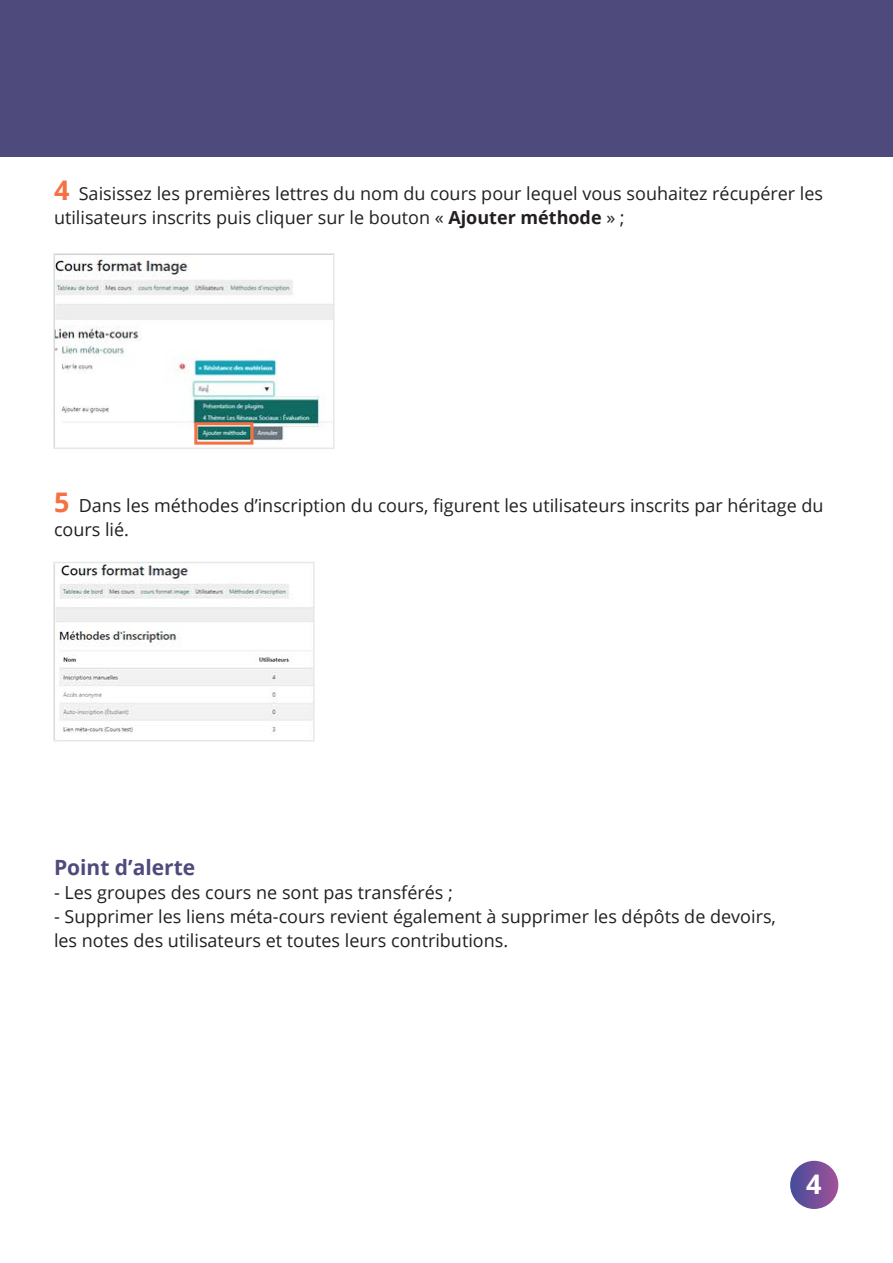
<style>
.page{position:relative;width:893px;height:1263px;background:#fff}
.page>*{position:absolute;margin:0;border:0;box-sizing:border-box;transform-origin:0 0}
.t1{font:700 27px "Open Sans";color:#fff}
.t2{font:700 21px "Open Sans";color:#4f4a7c}
.t3{font:18px/24px "Open Sans";color:#231f20}
.s1{font-weight:700;font-size:27px;color:#f57144}
.s2{font-weight:700}
</style>
<div class="page">
<hr style="left:0;top:0;width:1px;height:156px;background:#4f4a7c">
<div style="left:1px;top:0;width:892px;height:156px;background:#4f4a7c"></div>
<div style="left:790px;top:1161px;width:48px;height:48px;background:linear-gradient(to right,#484f9c,#9f5098);border-radius:24px"></div>
<img style="left:56px;top:256px;width:276px;height:189px">
<div style="left:53px;top:253px;width:282px;height:196px;border:2px solid #e6e7e9"></div>
<div style="left:194px;top:422px;width:59px;height:23px;border:3px solid #f57144"></div>
<img style="left:56px;top:565px;width:256px;height:170px">
<div style="left:53px;top:562px;width:262px;height:179px;border:2px solid #e6e7e9"></div>
<p class="t3" style="left:54px;top:181px;width:771px"><span class="s1">4</span> Saisissez les premières lettres du nom du cours pour lequel vous souhaitez récupérer les utilisateurs inscrits puis cliquer sur le bouton « <span class="s2">Ajouter méthode</span> » ;</p>
<p class="t3" style="left:54px;top:493px;width:771px"><span class="s1">5</span> Dans les méthodes d’inscription du cours, figurent les utilisateurs inscrits par héritage du cours lié.</p>
<p class="t2" style="left:54px;top:853px;width:143px">Point d’alerte</p>
<p class="t3" style="left:54px;top:880px;width:400px">- Les groupes des cours ne sont pas transférés ;</p>
<p class="t3" style="left:54px;top:904px;width:723px">- Supprimer les liens méta-cours revient également à supprimer les dépôts de devoirs, les notes des utilisateurs et toutes leurs contributions.</p>
<p class="t1" style="left:806px;top:1164px;width:17px">4</p>
</div>
